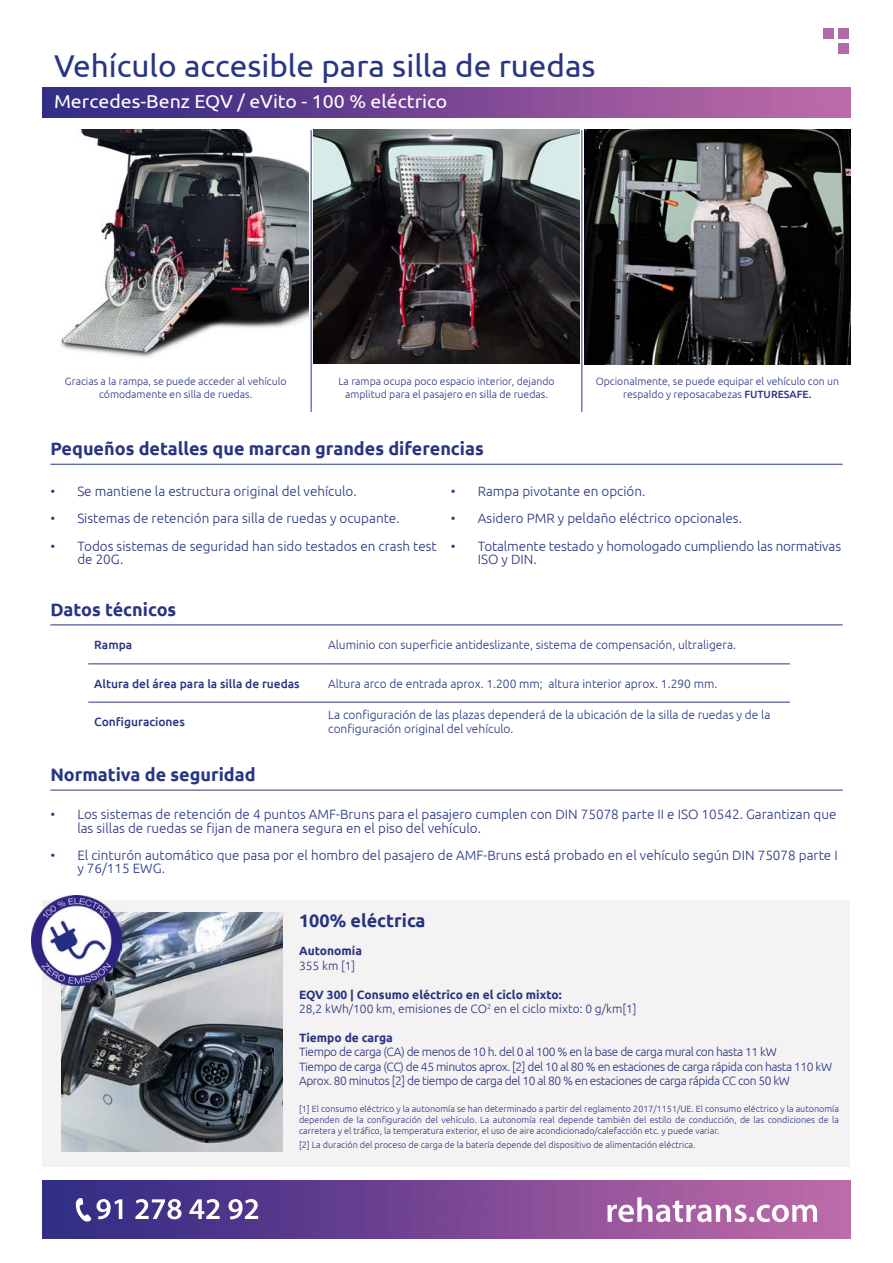
<style>
.page{position:relative;width:893px;height:1263px;background:#fff}
.page>*{position:absolute;margin:0;border:0;box-sizing:border-box;transform-origin:0 0}
.t1{font:31.5px "Ubuntu";color:#283583}
.t2{font:18.75px "Ubuntu";color:#fff;scale:1.04 1}
.t3{font:700 18px "Ubuntu";color:#283583}
.t4{font:700 18px "Ubuntu";color:#283380}
.t5{font:300 13.5px/13.5px "Ubuntu";color:#283583}
.t6{font:300 12px/14.4px "Ubuntu";letter-spacing:-.035em;color:#283380}
.t7{font:300 12px/14.4px "Ubuntu";color:#283583}
.t8{font:300 12px/14.4px "Ubuntu";color:#283380}
.t9{font:500 12px "Ubuntu";color:#283583}
.t10{font:700 12px "Ubuntu";color:#283380}
.t11{font:300 10.5px/12.6px "Ubuntu";color:#283583;text-align:center}
.t12{font:300 9px/10.8px "Ubuntu";color:#283380;text-align:justify}
.s1{font-weight:500}
.s2{font-weight:700}
</style>
<div class="page">
<div style="left:838px;top:28px;width:11px;height:11px;background:#b16ba9"></div>
<div style="left:823px;top:28px;width:10px;height:11px;background:#b16ba9"></div>
<div style="left:838px;top:43px;width:11px;height:11px;background:#b16ba9"></div>
<img style="left:43px;top:88px;width:807px;height:29px">
<img style="left:43px;top:1181px;width:807px;height:58px">
<svg style="left:607px;top:1197px;width:210px;height:25px"></svg>
<svg style="left:97px;top:1199px;width:25px;height:20px"></svg>
<svg style="left:135px;top:1199px;width:47px;height:20px"></svg>
<svg style="left:189px;top:1199px;width:31px;height:20px"></svg>
<svg style="left:228px;top:1199px;width:30px;height:20px"></svg>
<svg style="left:76px;top:1198px;width:15px;height:23px"></svg>
<hr style="left:311px;top:130px;width:1px;height:282px;background:#283583">
<hr style="left:581px;top:130px;width:1px;height:282px;background:#283583">
<img style="left:60px;top:130px;width:249px;height:228px">
<img style="left:313px;top:130px;width:266px;height:234px">
<img style="left:584px;top:130px;width:266px;height:234px">
<hr style="left:88px;top:663px;width:234px;height:1px;background:#283583">
<hr style="left:322px;top:663px;width:468px;height:1px;background:#283583">
<hr style="left:88px;top:702px;width:234px;height:1px;background:#283583">
<hr style="left:322px;top:702px;width:468px;height:1px;background:#283583">
<hr style="left:50px;top:624px;width:793px;height:1px;background:#283583">
<hr style="left:50px;top:464px;width:793px;height:1px;background:#283583">
<hr style="left:50px;top:790px;width:793px;height:1px;background:#283583">
<div style="left:43px;top:900px;width:807px;height:266px;background:#f4f2f2"></div>
<img style="left:61px;top:913px;width:221px;height:239px">
<img style="left:32px;top:896px;width:90px;height:90px">
<h1 class="t1" style="left:54px;top:47px;width:543px">Vehículo accesible para silla de ruedas</h1>
<h2 class="t2" style="left:54px;top:90px;width:380px">Mercedes-Benz EQV / eVito - 100 % eléctrico</h2>
<p class="t11" style="left:65px;top:375px;width:223px">Gracias a la rampa, se puede acceder al vehículo cómodamente en silla de ruedas.</p>
<p class="t11" style="left:338px;top:375px;width:218px">La rampa ocupa poco espacio interior, dejando amplitud para el pasajero en silla de ruedas.</p>
<p class="t11" style="left:596px;top:375px;width:245px">Opcionalmente, se puede equipar el vehículo con un respaldo y reposacabezas <span class="s1">FUTURESAFE.</span></p>
<h3 class="t3" style="left:50px;top:438px;width:435px">Pequeños detalles que marcan grandes diferencias</h3>
<p class="t5" style="left:50px;top:485px;width:308px">• Se mantiene la estructura original del vehículo.</p>
<p class="t5" style="left:50px;top:512px;width:351px">• Sistemas de retención para silla de ruedas y ocupante.</p>
<p class="t5" style="left:77px;top:539px;width:361px;text-indent:-27px">• Todos sistemas de seguridad han sido testados en crash test de 20G.</p>
<p class="t5" style="left:451px;top:485px;width:196px">• Rampa pivotante en opción.</p>
<p class="t5" style="left:451px;top:512px;width:293px">• Asidero PMR y peldaño eléctrico opcionales.</p>
<p class="t5" style="left:478px;top:539px;width:365px;text-indent:-27px">• Totalmente testado y homologado cumpliendo las normativas<br>ISO y DIN.</p>
<h3 class="t3" style="left:50px;top:599px;width:127px">Datos técnicos</h3>
<p class="t9" style="left:94px;top:637px;width:40px">Rampa</p>
<p class="t7" style="left:328px;top:638px;width:409px">Aluminio con superficie antideslizante, sistema de compensación, ultraligera.</p>
<p class="t9" style="left:94px;top:676px;width:207px">Altura del área para la silla de ruedas</p>
<p class="t7" style="left:328px;top:676px;width:391px">Altura arco de entrada aprox. 1.200 mm; altura interior aprox. 1.290 mm.</p>
<p class="t9" style="left:94px;top:714px;width:92px">Configuraciones</p>
<p class="t7" style="left:328px;top:707px;width:444px">La configuración de las plazas dependerá de la ubicación de la silla de ruedas y de la configuración original del vehículo.</p>
<h3 class="t3" style="left:50px;top:764px;width:207px">Normativa de seguridad</h3>
<p class="t5" style="left:77px;top:807px;width:761px;text-indent:-27px">• Los sistemas de retención de 4 puntos AMF-Bruns para el pasajero cumplen con DIN 75078 parte II e ISO 10542. Garantizan que las sillas de ruedas se fijan de manera segura en el piso del vehículo.</p>
<p class="t5" style="left:77px;top:848px;width:762px;text-indent:-27px">• El cinturón automático que pasa por el hombro del pasajero de AMF-Bruns está probado en el vehículo según DIN 75078 parte I y 76/115 EWG.</p>
<h3 class="t4" style="left:299px;top:909px;width:128px">100% eléctrica</h3>
<p class="t10" style="left:299px;top:944px;width:64px">Autonomía</p>
<p class="t6" style="left:299px;top:958px;width:58px">355 km [1]</p>
<p class="t8" style="left:299px;top:987px;width:339px"><span class="s2">EQV 300 | Consumo eléctrico en el ciclo mixto:<br></span>28,2 kWh/100 km, emisiones de CO<sup>2</sup> en el ciclo mixto: 0 g/km[1]</p>
<p class="t10" style="left:299px;top:1030px;width:95px">Tiempo de carga</p>
<p class="t6" style="left:299px;top:1044px;width:535px">Tiempo de carga (CA) de menos de 10 h. del 0 al 100 % en la base de carga mural con hasta 11 kW<br>Tiempo de carga (CC) de 45 minutos aprox. [2] del 10 al 80 % en estaciones de carga rápida con hasta 110 kW<br>Aprox. 80 minutos [2] de tiempo de carga del 10 al 80 % en estaciones de carga rápida CC con 50 kW</p>
<p class="t12" style="left:299px;top:1103px;width:541px">[1] El consumo eléctrico y la autonomía se han determinado a partir del reglamento 2017/1151/UE. El consumo eléctrico y la autonomía dependen de la configuración del vehículo. La autonomía real depende también del estilo de conducción, de las condiciones de la carretera y el tráfico, la temperatura exterior, el uso de aire acondicionado/calefacción etc. y puede variar.</p>
<p class="t12" style="left:299px;top:1139px;width:398px">[2] La duración del proceso de carga de la batería depende del dispositivo de alimentación eléctrica.</p>
</div>
